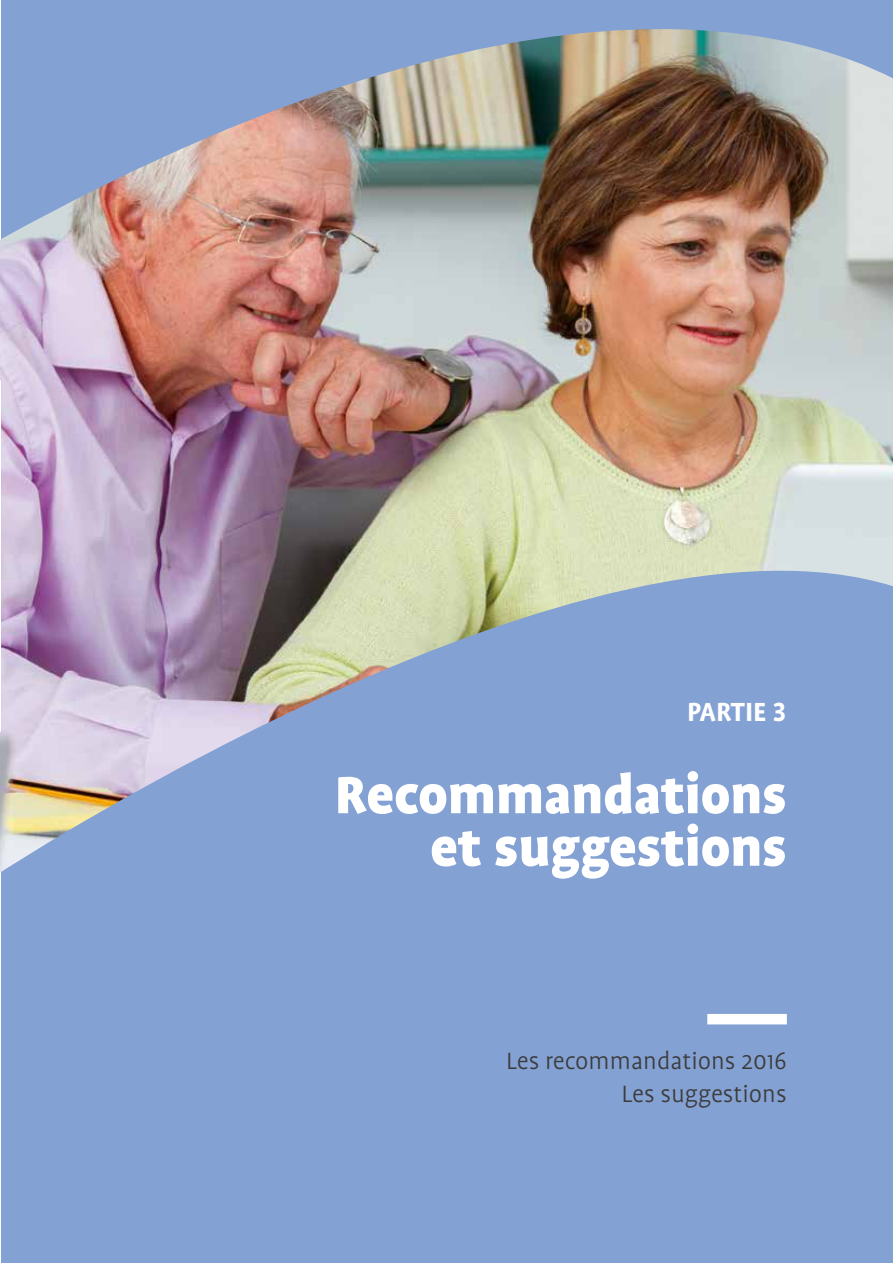
<style>
.page{position:relative;width:893px;height:1263px;background:#fff}
.page>*{position:absolute;margin:0;border:0;box-sizing:border-box;transform-origin:0 0}
.t1{font:900 60px/52.5px "Profile Pro";color:#fff;text-align:right}
.t2{font:700 30px "Profile Pro";color:#fff}
.t3{font:300 27px/33px "Profile Pro";color:#3c3c3b;text-align:right}
</style>
<div class="page">
<div style="left:1px;top:0;width:892px;height:1263px;background:#84a1d4"></div>
<img style="left:0;top:29px;width:893px;height:844px">
<div style="left:707px;top:1014px;width:80px;height:10px;background:#fff"></div>
<p class="t2" style="left:687px;top:694px;width:100px">PARTIE 3</p>
<p class="t1" style="left:335px;top:769px;width:453px">Recommandations et suggestions</p>
<p class="t3" style="left:506px;top:1045px;width:282px">Les recommandations 2016<br>Les suggestions</p>
</div>
